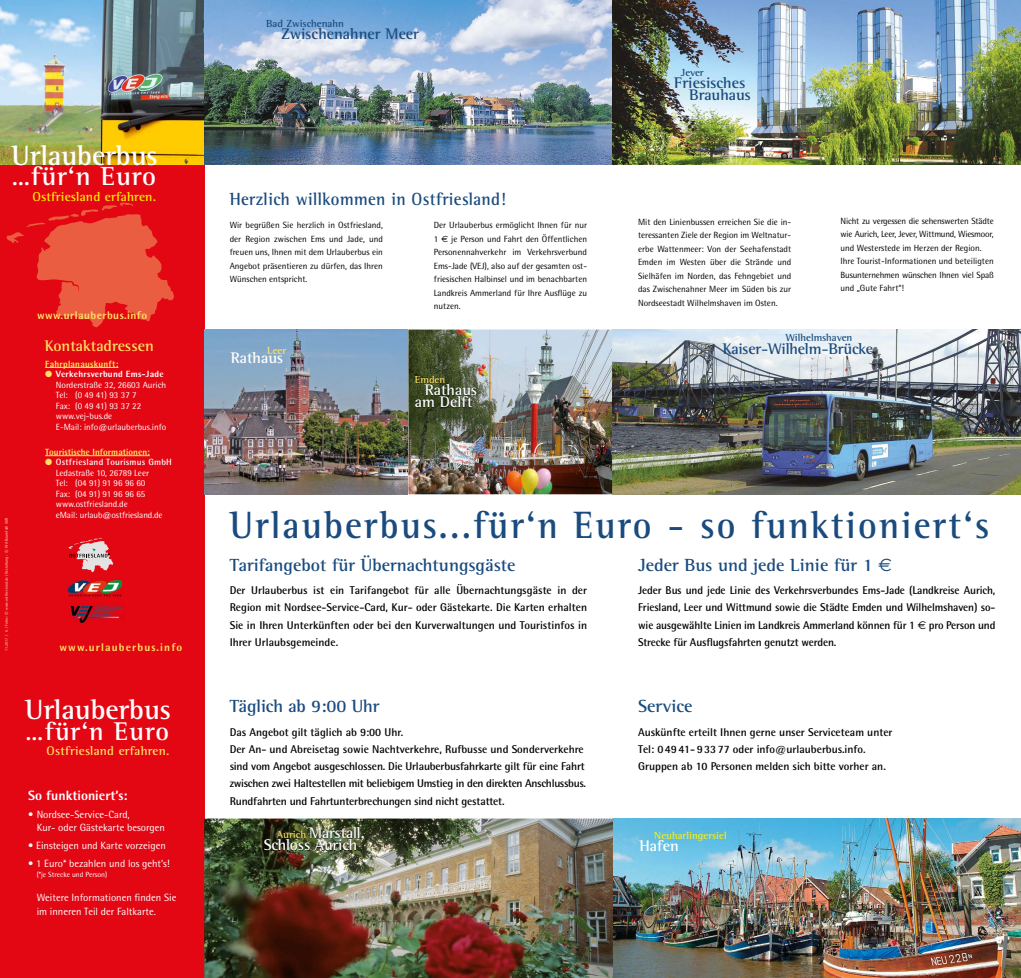
<style>
.page{position:relative;width:1021px;height:978px;background:#fff}
.page>*{position:absolute;margin:0;border:0;box-sizing:border-box;transform-origin:0 0}
.t1{font:700 39px "Rotis Semi Serif";letter-spacing:.06em;color:#1a4b7e;scale:.93 1}
.t2{font:700 28.58px "Rotis Semi Serif";color:#fff}
.t3{font:700 28.5px "Rotis Semi Serif";color:#fff}
.t4{font:700 26.85px "Rotis Semi Serif";letter-spacing:.03em;color:#fff}
.t5{font:700 26.25px "Rotis Semi Serif";letter-spacing:.04em;color:#fff}
.t6{font:700 18px "Rotis Semi Serif";color:#1a4b7e}
.t7{font:700 18px "Rotis Semi Serif";letter-spacing:.02em;color:#1a4b7e;scale:.93 1}
.t8{font:700 15.75px/12px "Rotis Semi Serif";color:#1a4b7e}
.t9{font:700 15.75px/12px "Rotis Semi Serif";letter-spacing:-.015em;color:#fff}
.t10{font:700 15.75px "Rotis Semi Serif";color:#ffe163}
.t11{font:800 13.5px "Rotis Semi Sans";color:#fff}
.t12{font:700 13.12px "Rotis Semi Serif";letter-spacing:.01em;color:#ffed00}
.t13{font:700 12.75px "Rotis Semi Serif";letter-spacing:.02em;color:#ffe163}
.t14{font:700 11.25px/17.2px "Rotis Semi Sans";letter-spacing:-.01em;color:#000;text-align:justify}
.t15{font:800 11.1px "Rotis Semi Sans";letter-spacing:.04em;color:#ffe163}
.t16{font:800 11.1px "Rotis Semi Sans";letter-spacing:.1em;color:#ffe163}
.t17{font:10.5px/13.5px "Rotis Semi Sans";color:#fff}
.t18{font:700 10.5px "Rotis Semi Serif";color:#1a4b7e}
.t19{font:700 10.5px "Rotis Semi Serif";color:#ffed00}
.t20{font:700 10.5px "Rotis Semi Serif";color:#ffe163}
.t21{font:9px/13.5px "Rotis Semi Sans";color:#000;text-align:justify}
.t22{font:9px/10.5px "Rotis Semi Sans";color:#fff}
.t23{font:9px/13.5px "Rotis Semi Sans";letter-spacing:-.02em;color:#000}
.t24{font:800 9px "Rotis Semi Sans";color:#ffe163}
.t25{font:800 9px "Rotis Semi Sans";letter-spacing:.025em;color:#ffe163}
.t26{font:7.5px "Rotis Semi Sans";color:#fff}
.t27{font:700 3.9px "Rotis Semi Sans";color:#f9c2ad}
.s1{font-size:6.98px}
.s2{color:#ffe163}
.s3{font-weight:800}
.s4{font-weight:700}
.s5{font-family:"Euro Sans"}
.s6{font-family:"Euro Sans";font-weight:400}
.s7{font-size:10.5px;color:#ffe163}
</style>
<div class="page">
<div style="left:0;top:165px;width:204px;height:813px;background:#e30613"></div>
<img style="left:0;top:0;width:1020px;height:165px">
<svg style="left:6px;top:203px;width:168px;height:125px"></svg>
<hr style="left:45px;top:367px;width:73px;height:1px;background:#ffe163">
<hr style="left:45px;top:455px;width:105px;height:1px;background:#ffe163">
<svg style="left:69px;top:538px;width:44px;height:34px"></svg>
<img style="left:68px;top:579px;width:54px;height:18px">
<img style="left:70px;top:605px;width:53px;height:19px">
<img style="left:84px;top:580px;width:22px;height:14px">
<img style="left:612px;top:330px;width:408px;height:164px">
<img style="left:204px;top:330px;width:204px;height:164px">
<img style="left:204px;top:819px;width:816px;height:159px">
<img style="left:264px;top:826px;width:100px;height:25px">
<img style="left:408px;top:330px;width:204px;height:165px">
<img style="left:413px;top:374px;width:64px;height:34px">
<h2 class="t2" style="left:11px;top:138px;width:148px">Urlauberbus</h2>
<h3 class="t4" style="left:11px;top:160px;width:146px">…für‘n Euro</h3>
<p class="t12" style="left:32px;top:189px;width:125px">Ostfriesland erfahren.</p>
<p class="t15" style="left:37px;top:308px;width:112px">www.urlauberbus.info</p>
<p class="t27" style="left:4px;top:651px;width:135px;rotate:-90deg">11.2017 / 6. / Fotos: <span class="s1">©</span> www.ostfriesland.de / Gestaltung: <span class="s1">©</span> WA BaumfalK AUR</p>
<h3 class="t10" style="left:45px;top:336px;width:111px">Kontaktadressen</h3>
<p class="t25" style="left:45px;top:358px;width:75px">Fahrplanauskunft:</p>
<p class="t22" style="left:56px;top:369px;width:112px;text-indent:-11px"><span class="s2">●</span> <span class="s3">Verkehrsverbund Ems-Jade<br></span>Norderstraße 32, 26603 Aurich<br>Tel: (0 49 41) 93 37 7<br>Fax: (0 49 41) 93 37 22 www.vej-bus.de<br>E-Mail: info@urlauberbus.info</p>
<p class="t24" style="left:45px;top:446px;width:106px">Touristische Informationen:</p>
<p class="t22" style="left:56px;top:457px;width:118px;text-indent:-11px"><span class="s2">●</span> <span class="s4">Ostfriesland Tourismus GmbH<br></span>Ledastraße 10, 26789 Leer<br>Tel: (04 91) 91 96 96 60<br>Fax: (04 91) 91 96 96 65 www.ostfriesland.de<br>eMail: urlaub@ostfriesland.de</p>
<p class="t16" style="left:60px;top:640px;width:124px">www.urlauberbus.info</p>
<h3 class="t3" style="left:25px;top:693px;width:147px">Urlauberbus</h3>
<h3 class="t5" style="left:25px;top:715px;width:145px">…für‘n Euro</h3>
<p class="t13" style="left:47px;top:744px;width:124px">Ostfriesland erfahren.</p>
<p class="t11" style="left:28px;top:787px;width:101px">So funktioniert’s:</p>
<p class="t17" style="left:37px;top:807px;width:130px;text-indent:-9px">• Nordsee-Service-Card,<br>Kur- oder Gästekarte besorgen</p>
<p class="t17" style="left:28px;top:839px;width:139px">• Einsteigen und Karte vorzeigen</p>
<p class="t17" style="left:28px;top:857px;width:143px">• 1 Euro* bezahlen und los geht’s!</p>
<p class="t26" style="left:37px;top:870px;width:72px">(*je Strecke und Person)</p>
<p class="t17" style="left:37px;top:891px;width:141px">Weitere Informationen finden Sie im inneren Teil der Faltkarte.</p>
<p class="t18" style="left:266px;top:17px;width:79px">Bad Zwischenahn</p>
<h3 class="t8" style="left:281px;top:27px;width:140px">Zwischenahner Meer</h3>
<p class="t18" style="left:681px;top:66px;width:24px">Jever</p>
<h3 class="t8" style="left:689px;top:77px;width:63px;text-indent:-15px">Friesisches<br>Brauhaus</h3>
<h3 class="t7" style="left:230px;top:188px;width:299px">Herzlich willkommen in Ostfriesland!</h3>
<p class="t21" style="left:434px;top:219px;width:155px">Der Urlauberbus ermöglicht Ihnen für nur 1 <span class="s5">€</span> je Person und Fahrt den Öffentlichen Personennahverkehr im Verkehrsverbund Ems-Jade (VEJ), also auf der gesamten ost&shy;friesischen Halbinsel und im benachbarten Landkreis Ammerland für Ihre Ausflüge zu nutzen.</p>
<p class="t21" style="left:638px;top:215px;width:155px">Mit den Linienbussen erreichen Sie die in&shy;teressanten Ziele der Region im Weltnatur&shy;erbe Wattenmeer: Von der Seehafenstadt Emden im Westen über die Strände und Sielhäfen im Norden, das Fehngebiet und das Zwischenahner Meer im Süden bis zur Nordseestadt Wilhelmshaven im Osten.</p>
<p class="t21" style="left:230px;top:219px;width:155px">Wir begrüßen Sie herzlich in Ostfriesland, der Region zwischen Ems und Jade, und freuen uns, Ihnen mit dem Urlauberbus ein Angebot präsentieren zu dürfen, das Ihren Wünschen entspricht.</p>
<p class="t23" style="left:840px;top:214px;width:155px">Nicht zu vergessen die sehenswerten Städte wie Aurich, Leer, Jever, Wittmund, Wiesmoor, und Westerstede im Herzen der Region.<br>Ihre Tourist-Informationen und beteiligten Busunternehmen wünschen Ihnen viel Spaß und „Gute Fahrt“!</p>
<p class="t20" style="left:267px;top:344px;width:21px">Leer</p>
<h3 class="t9" style="left:231px;top:352px;width:54px">Rathaus</h3>
<p class="t20" style="left:415px;top:373px;width:32px">Emden</p>
<h3 class="t9" style="left:415px;top:383px;width:64px;text-align:right">Rathaus am Delft</h3>
<p class="t18" style="left:785px;top:331px;width:68px">Wilhelmshaven</p>
<h3 class="t8" style="left:722px;top:342px;width:152px">Kaiser-Wilhelm-Brücke</h3>
<h1 class="t1" style="left:230px;top:501px;width:818px">Urlauberbus...für‘n Euro - so funktioniert‘s</h1>
<h3 class="t6" style="left:230px;top:554px;width:287px">Tarifangebot für Übernachtungsgäste</h3>
<p class="t14" style="left:230px;top:582px;width:359px">Der Urlauberbus ist ein Tarifangebot für alle Übernachtungsgäste in der Region mit Nordsee-Service-Card, Kur- oder Gästekarte. Die Karten erhalten Sie in Ihren Unterkünften oder bei den Kurverwaltungen und Touristinfos in Ihrer Urlaubsgemeinde.</p>
<h3 class="t6" style="left:638px;top:554px;width:255px">Jeder Bus und jede Linie für 1 <span class="s6">€</span></h3>
<p class="t14" style="left:638px;top:582px;width:359px">Jeder Bus und jede Linie des Verkehrsverbundes Ems-Jade (Landkreise Aurich, Friesland, Leer und Wittmund sowie die Städte Emden und Wilhelmshaven) so&shy;wie ausgewählte Linien im Landkreis Ammerland können für 1 <span class="s6">€</span> pro Person und Strecke für Ausflugsfahrten genutzt werden.</p>
<h3 class="t6" style="left:230px;top:695px;width:151px">Täglich ab 9:00 Uhr</h3>
<p class="t14" style="left:230px;top:723px;width:358px;text-align:left">Das Angebot gilt täglich ab 9:00 Uhr.<br>Der An- und Abreisetag sowie Nachtverkehre, Rufbusse und Sonderverkehre sind vom Angebot ausgeschlossen. Die Urlauberbusfahrkarte gilt für eine Fahrt zwischen zwei Haltestellen mit beliebigem Umstieg in den direkten Anschlussbus.<br>Rundfahrten und Fahrtunterbrechungen sind nicht gestattet.</p>
<h3 class="t9" style="left:264px;top:827px;width:103px;text-indent:13px"><span class="s7">Aurich</span> Marstall,<br>Schloss Aurich</h3>
<h3 class="t6" style="left:638px;top:695px;width:56px">Service</h3>
<p class="t14" style="left:638px;top:723px;width:256px;text-align:left">Auskünfte erteilt Ihnen gerne unser Serviceteam unter<br>Tel: 0 49 41- 9 33 77 oder info@urlauberbus.info.<br>Gruppen ab 10 Personen melden sich bitte vorher an.</p>
<p class="t19" style="left:654px;top:829px;width:74px">Neuharlingersiel</p>
<h3 class="t9" style="left:639px;top:840px;width:41px">Hafen</h3>
</div>
